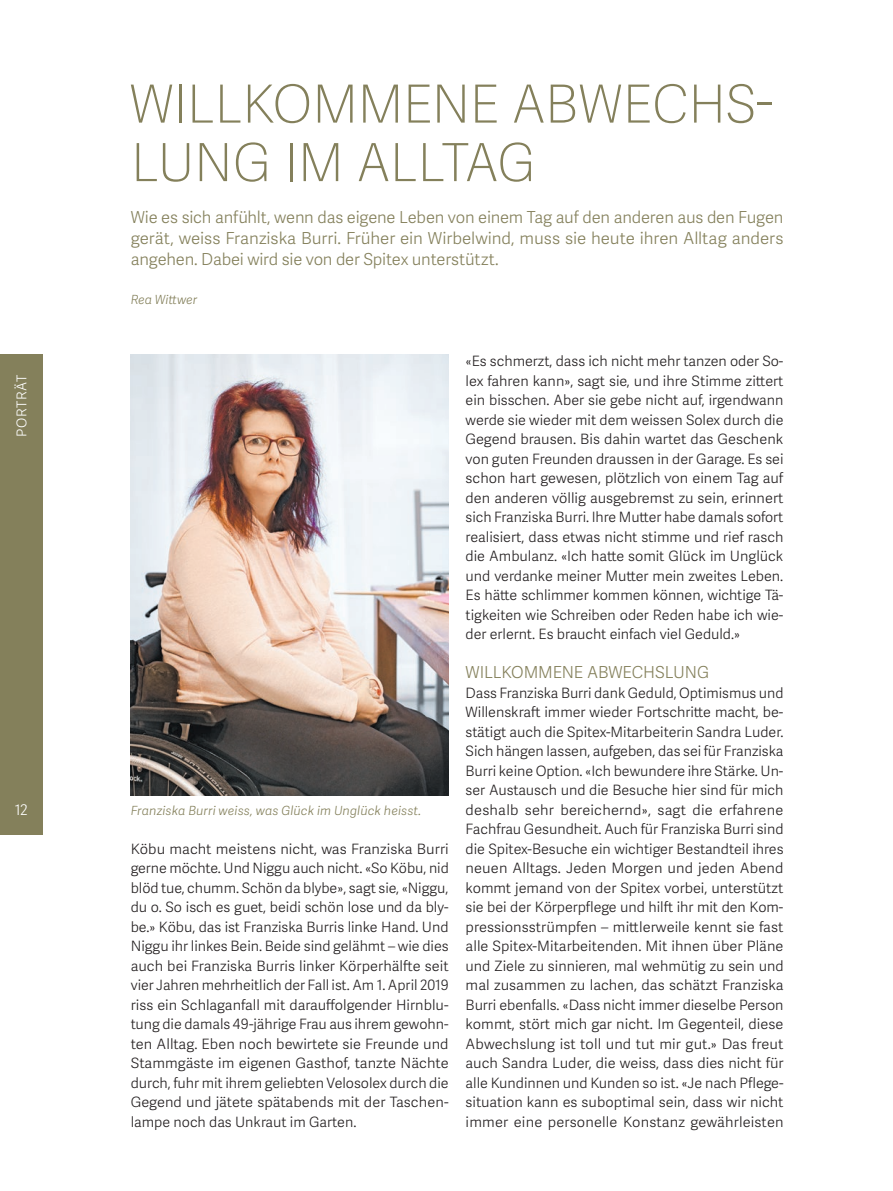
<style>
.page{position:relative;width:893px;height:1191px;background:#fff}
.page>*{position:absolute;margin:0;border:0;box-sizing:border-box;transform-origin:0 0}
.t1{font:100 52.5px/58.5px "Adelle Sans";letter-spacing:-.02em;color:#84805b}
.t2{font:300 16.5px/21px "Adelle Sans";letter-spacing:-.01em;color:#84805b;text-align:justify}
.t3{font:300 14.7px "Adelle Sans";color:#fff}
.t4{font:300 14.25px/19.5px "Adelle Sans";color:#231f20;text-align:justify}
.t5{font:300 13.5px "Adelle Sans";letter-spacing:.035em;color:#fff}
.t6{font:italic 300 12.6px "Adelle Sans";letter-spacing:.01em;color:#84805b}
</style>
<div class="page">
<div style="left:0;top:354px;width:43px;height:480px;background:#84805b"></div>
<img style="left:131px;top:354px;width:318px;height:441px">
<p class="t5" style="left:12px;top:436px;width:63px;rotate:-90deg">PORTRÄT</p>
<p class="t3" style="left:15px;top:799px;width:15px">12</p>
<h1 class="t1" style="left:129px;top:73px;width:646px">WILLKOMMENE ABWECHS-<br>LUNG IM ALLTAG</h1>
<p class="t2" style="left:131px;top:206px;width:654px">Wie es sich anfühlt, wenn das eigene Leben von einem Tag auf den anderen aus den Fugen gerät, weiss Franziska Burri. Früher ein Wirbelwind, muss sie heute ihren Alltag anders angehen. Dabei wird sie von der Spitex unterstützt.</p>
<p class="t6" style="left:131px;top:291px;width:68px">Rea Wittwer</p>
<p class="t6" style="left:131px;top:801px;width:292px">Franziska Burri weiss, was Glück im Unglück heisst.</p>
<p class="t4" style="left:131px;top:838px;width:319px">Köbu macht meistens nicht, was Franziska Burri gerne möchte. Und Niggu auch nicht. «So Köbu, nid blöd tue, chumm. Schön da blybe», sagt sie, «Niggu, du o. So isch es guet, beidi schön lose und da bly&shy;be.» Köbu, das ist Franziska Burris linke Hand. Und Niggu ihr linkes Bein. Beide sind gelähmt – wie dies auch bei Franziska Burris linker Körperhälfte seit vier Jahren mehrheitlich der Fall ist. Am 1. April 2019 riss ein Schlaganfall mit darauffolgender Hirnblu&shy;tung die damals 49-jährige Frau aus ihrem gewohn&shy;ten Alltag. Eben noch bewirtete sie Freunde und Stammgäste im eigenen Gasthof, tanzte Nächte durch, fuhr mit ihrem geliebten Velosolex durch die Gegend und jätete spätabends mit der Taschen&shy;lampe noch das Unkraut im Garten.</p>
<p class="t4" style="left:466px;top:351px;width:319px">«Es schmerzt, dass ich nicht mehr tanzen oder So&shy;lex fahren kann», sagt sie, und ihre Stimme zittert ein bisschen. Aber sie gebe nicht auf, irgendwann werde sie wieder mit dem weissen Solex durch die Gegend brausen. Bis dahin wartet das Geschenk von guten Freunden draussen in der Garage. Es sei schon hart gewesen, plötzlich von einem Tag auf den anderen völlig ausgebremst zu sein, erinnert sich Franziska Burri. Ihre Mutter habe damals sofort realisiert, dass etwas nicht stimme und rief rasch die Ambulanz. «Ich hatte somit Glück im Unglück und verdanke meiner Mutter mein zweites Leben.<br>Es hätte schlimmer kommen können, wichtige Tä&shy;tigkeiten wie Schreiben oder Reden habe ich wie&shy;der erlernt. Es braucht einfach viel Geduld.»</p>
<p class="t2" style="left:466px;top:661px;width:245px">WILLKOMMENE ABWECHSLUNG</p>
<p class="t4" style="left:466px;top:682px;width:320px">Dass Franziska Burri dank Geduld, Optimismus und Willenskraft immer wieder Fortschritte macht, be&shy;stätigt auch die Spitex-Mitarbeiterin Sandra Luder.<br>Sich hängen lassen, aufgeben, das sei für Franziska Burri keine Option. «Ich bewundere ihre Stärke. Un&shy;ser Austausch und die Besuche hier sind für mich deshalb sehr bereichernd», sagt die erfahrene Fachfrau Gesundheit. Auch für Franziska Burri sind die Spitex-Besuche ein wichtiger Bestandteil ihres neuen Alltags. Jeden Morgen und jeden Abend kommt jemand von der Spitex vorbei, unterstützt sie bei der Körperpflege und hilft ihr mit den Kom&shy;pressionsstrümpfen – mittlerweile kennt sie fast alle Spitex-Mitarbeitenden. Mit ihnen über Pläne und Ziele zu sinnieren, mal wehmütig zu sein und mal zusammen zu lachen, das schätzt Franziska Burri ebenfalls. «Dass nicht immer dieselbe Person kommt, stört mich gar nicht. Im Gegenteil, diese Abwechslung ist toll und tut mir gut.» Das freut auch Sandra Luder, die weiss, dass dies nicht für alle Kundinnen und Kunden so ist. «Je nach Pflege&shy;situation kann es suboptimal sein, dass wir nicht immer eine personelle Konstanz gewährleisten</p>
</div>
